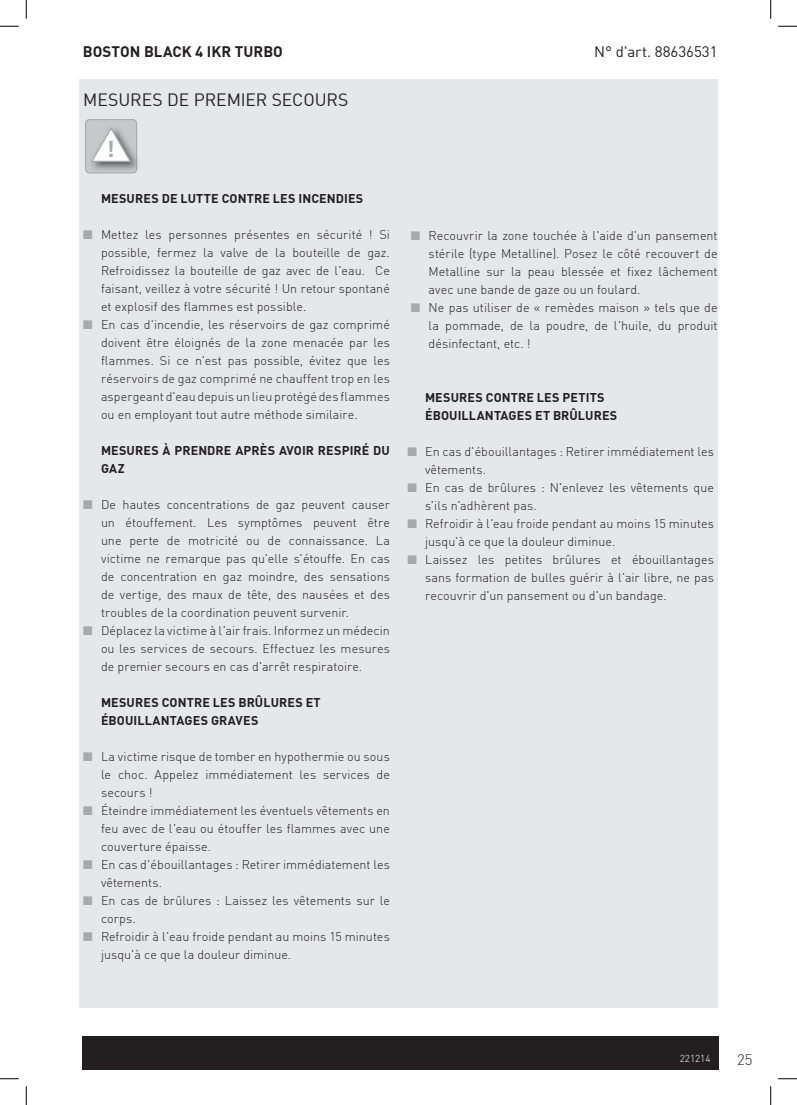
<style>
.page{position:relative;width:797px;height:1105px;background:#fff}
.page>*{position:absolute;margin:0;border:0;box-sizing:border-box;transform-origin:0 0}
.t1{font:700 36.25px "DIN Offc";color:#231f20}
.t2{font:17.5px "DIN Offc";letter-spacing:-.005em;color:#231f20}
.t3{font:700 15px "DIN Offc";color:#231f20}
.t4{font:15px "DIN Offc";color:#231f20}
.t5{font:300 15px "DIN Pro";color:#231f20}
.t6{font:300 12.5px/18px "DIN Offc";letter-spacing:.005em;color:#231f20;text-align:justify}
.t7{font:700 12.5px/18px "DIN Offc";letter-spacing:.01em;color:#231f20}
.t8{font:300 10px "DIN Offc";color:#fff}
.s1{font-size:22.5px;color:#a8a9ad}
.s2{color:#a8a9ad}
</style>
<div class="page">
<div style="left:82px;top:1036px;width:636px;height:33px;background:#231f20"></div>
<div style="left:79px;top:79px;width:639px;height:929px;background:#e6e7e9"></div>
<img style="left:137px;top:125px;width:1px;height:45px">
<svg style="left:85px;top:119px;width:52px;height:55px;background:#c5c6c8"></svg>
<svg style="left:0;top:25px;width:19px;height:2px"></svg>
<svg style="left:778px;top:25px;width:19px;height:2px"></svg>
<svg style="left:0;top:1078px;width:19px;height:1px"></svg>
<svg style="left:778px;top:1078px;width:19px;height:1px"></svg>
<svg style="left:25px;top:0;width:2px;height:19px"></svg>
<svg style="left:25px;top:1086px;width:2px;height:19px"></svg>
<svg style="left:770px;top:0;width:1px;height:19px"></svg>
<svg style="left:770px;top:1086px;width:1px;height:19px"></svg>
<p class="t3" style="left:83px;top:42px;width:201px">BOSTON BLACK 4 IKR TURBO</p>
<p class="t4" style="left:594px;top:42px;width:125px">N° d'art. 88636531</p>
<h2 class="t2" style="left:83px;top:89px;width:267px">MESURES DE PREMIER SECOURS</h2>
<h1 class="t1" style="left:104px;top:123px;width:14px">!<span class="s1">!</span></h1>
<p class="t7" style="left:101px;top:189px;width:264px">MESURES DE LUTTE CONTRE LES INCENDIES</p>
<p class="t6" style="left:101px;top:225px;width:290px;text-indent:-18px"><span class="s2">■</span> Mettez les personnes présentes en sécurité ! Si possible, fermez la valve de la bouteille de gaz.<br>Refroidissez la bouteille de gaz avec de l'eau. Ce faisant, veillez à votre sécurité ! Un retour spontané et explosif des flammes est possible.</p>
<p class="t6" style="left:101px;top:315px;width:290px;text-indent:-18px"><span class="s2">■</span> En cas d'incendie, les réservoirs de gaz comprimé doivent être éloignés de la zone menacée par les flammes. Si ce n'est pas possible, évitez que les réservoirs de gaz comprimé ne chauffent trop en les aspergeant d'eau depuis un lieu protégé des flammes ou en employant tout autre méthode similaire.</p>
<p class="t7" style="left:101px;top:441px;width:290px">MESURES À PRENDRE APRÈS AVOIR RESPIRÉ DU<br>GAZ</p>
<p class="t6" style="left:101px;top:495px;width:290px;text-indent:-18px"><span class="s2">■</span> De hautes concentrations de gaz peuvent causer un étouffement. Les symptômes peuvent être une perte de motricité ou de connaissance. La victime ne remarque pas qu'elle s'étouffe. En cas de concentration en gaz moindre, des sensations de vertige, des maux de tête, des nausées et des troubles de la coordination peuvent survenir.</p>
<p class="t6" style="left:101px;top:621px;width:290px;text-indent:-18px"><span class="s2">■</span> Déplacez la victime à l'air frais. Informez un médecin ou les services de secours. Effectuez les mesures de premier secours en cas d'arrêt respiratoire.</p>
<p class="t7" style="left:101px;top:693px;width:221px">MESURES CONTRE LES BRÛLURES ET<br>ÉBOUILLANTAGES GRAVES</p>
<p class="t6" style="left:101px;top:747px;width:290px;text-indent:-18px"><span class="s2">■</span> La victime risque de tomber en hypothermie ou sous le choc. Appelez immédiatement les services de secours !</p>
<p class="t6" style="left:101px;top:801px;width:290px;text-indent:-18px"><span class="s2">■</span> Éteindre immédiatement les éventuels vêtements en feu avec de l'eau ou étouffer les flammes avec une couverture épaisse.</p>
<p class="t6" style="left:101px;top:855px;width:290px;text-indent:-18px"><span class="s2">■</span> En cas d'ébouillantages : Retirer immédiatement les vêtements.</p>
<p class="t6" style="left:101px;top:891px;width:290px;text-indent:-18px"><span class="s2">■</span> En cas de brûlures : Laissez les vêtements sur le corps.</p>
<p class="t6" style="left:101px;top:927px;width:290px;text-indent:-18px"><span class="s2">■</span> Refroidir à l'eau froide pendant au moins 15 minutes jusqu'à ce que la douleur diminue.</p>
<p class="t6" style="left:428px;top:227px;width:290px;text-indent:-18px"><span class="s2">■</span> Recouvrir la zone touchée à l'aide d'un pansement stérile (type Metalline). Posez le côté recouvert de Metalline sur la peau blessée et fixez lâchement avec une bande de gaze ou un foulard.</p>
<p class="t6" style="left:428px;top:299px;width:290px;text-indent:-18px"><span class="s2">■</span> Ne pas utiliser de « remèdes maison » tels que de la pommade, de la poudre, de l'huile, du produit désinfectant, etc. !</p>
<p class="t7" style="left:425px;top:388px;width:194px">MESURES CONTRE LES PETITS<br>ÉBOUILLANTAGES ET BRÛLURES</p>
<p class="t6" style="left:425px;top:443px;width:290px;text-indent:-18px"><span class="s2">■</span> En cas d'ébouillantages : Retirer immédiatement les vêtements.</p>
<p class="t6" style="left:425px;top:479px;width:290px;text-indent:-18px"><span class="s2">■</span> En cas de brûlures : N'enlevez les vêtements que s'ils n'adhèrent pas.</p>
<p class="t6" style="left:425px;top:515px;width:290px;text-indent:-18px"><span class="s2">■</span> Refroidir à l'eau froide pendant au moins 15 minutes jusqu'à ce que la douleur diminue.</p>
<p class="t6" style="left:425px;top:551px;width:290px;text-indent:-18px"><span class="s2">■</span> Laissez les petites brûlures et ébouillantages sans formation de bulles guérir à l'air libre, ne pas recouvrir d'un pansement ou d'un bandage.</p>
<p class="t8" style="left:679px;top:1052px;width:32px">221214</p>
<p class="t5" style="left:737px;top:1048px;width:17px">25</p>
</div>
